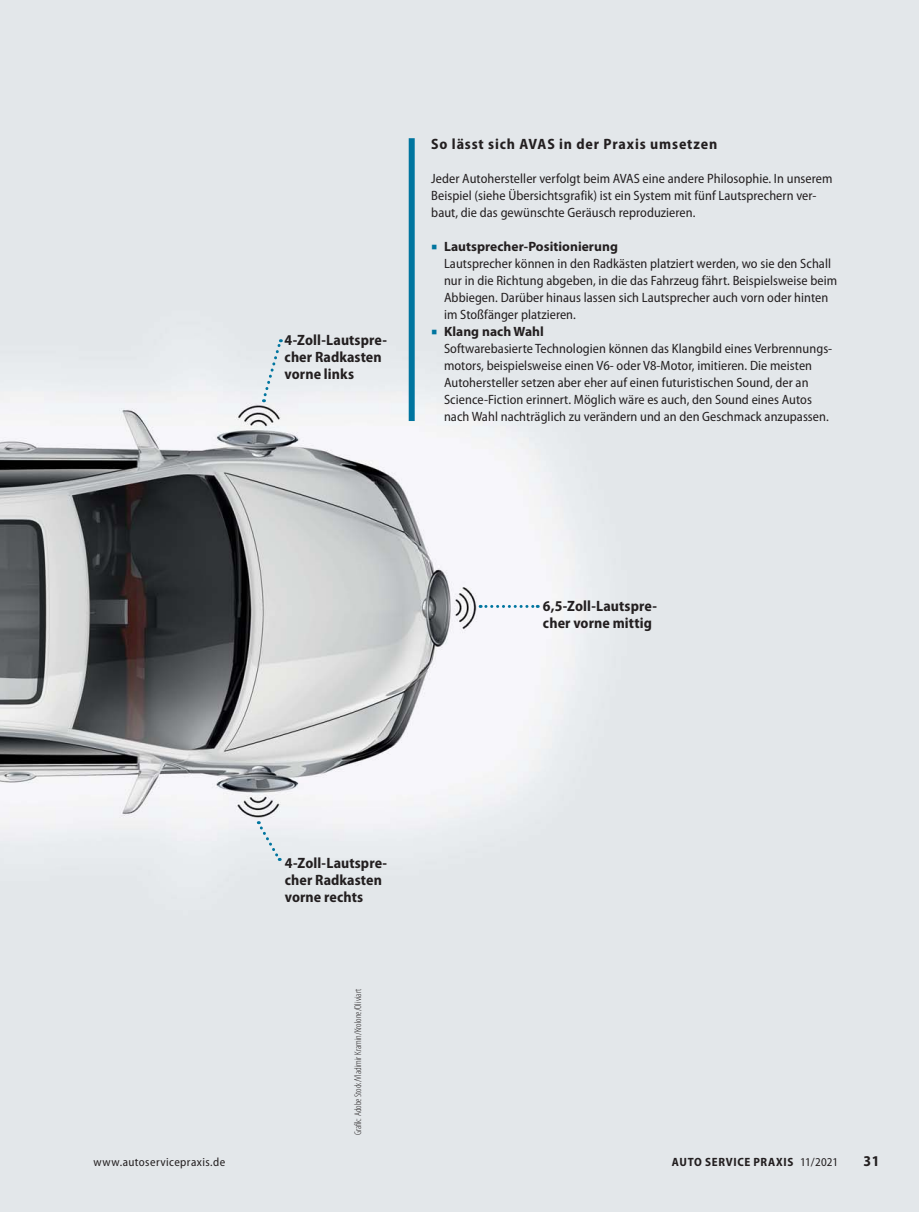
<style>
.page{position:relative;width:919px;height:1212px;background:#fff}
.page>*{position:absolute;margin:0;border:0;box-sizing:border-box;transform-origin:0 0}
.t1{font:700 semi-condensed 15px/17.2px "Myriad Pro";letter-spacing:.005em;color:#231f20}
.t2{font:700 semi-condensed 15px "Myriad Pro";letter-spacing:.055em;color:#231f20}
.t3{font:semi-condensed 13.5px/17px "Myriad Pro";letter-spacing:.005em;color:#231f20}
.t4{font:semi-condensed 12px "Myriad Pro";letter-spacing:.035em;color:#231f20}
.t5{font:700 semi-condensed 12px "Myriad Pro";letter-spacing:.055em;color:#231f20}
.t6{font:300 condensed 9.75px "Myriad Pro";color:#231f20}
.s1{font-family:"Minion Pro";font-stretch:normal;font-size:15.75px;color:#00759f}
.s2{font-weight:700;font-stretch:normal}
.s3{font-weight:400}
</style>
<div class="page">
<img style="left:0;top:0;width:918px;height:1212px">
<div style="left:408px;top:138px;width:6px;height:283px;background:#00759f"></div>
<svg style="left:480px;top:605px;width:58px;height:3px"></svg>
<svg style="left:257px;top:821px;width:25px;height:40px"></svg>
<svg style="left:261px;top:339px;width:22px;height:63px"></svg>
<p class="t1" style="left:284px;top:333px;width:104px">4-Zoll-Lautspre&shy;cher Radkasten vorne links</p>
<p class="t2" style="left:431px;top:138px;width:287px">So lässt sich AVAS in der Praxis umsetzen</p>
<p class="t3" style="left:431px;top:171px;width:402px">Jeder Autohersteller verfolgt beim AVAS eine andere Philosophie. In unserem<br>Beispiel (siehe Übersichtsgrafik) ist ein System mit fünf Lautsprechern ver&shy;baut, die das gewünschte Geräusch reproduzieren.</p>
<p class="t3" style="left:444px;top:239px;width:394px;text-indent:-13px"><span class="s1">■</span> <span class="s2">Lautsprecher-Positionierung<br></span>Lautsprecher können in den Radkästen platziert werden, wo sie den Schall nur in die Richtung abgeben, in die das Fahrzeug fährt. Beispielsweise beim Abbiegen. Darüber hinaus lassen sich Lautsprecher auch vorn oder hinten im Stoßfänger platzieren.</p>
<p class="t3" style="left:444px;top:324px;width:390px;text-indent:-13px"><span class="s1">■</span> <span class="s2">Klang nach Wahl<br></span>Softwarebasierte Technologien können das Klangbild eines Verbrennungs&shy;motors, beispielsweise einen V6- oder V8-Motor, imitieren. Die meisten Autohersteller setzen aber eher auf einen futuristischen Sound, der an Science-Fiction erinnert. Möglich wäre es auch, den Sound eines Autos nach Wahl nachträglich zu verändern und an den Geschmack anzupassen.</p>
<p class="t1" style="left:543px;top:598px;width:115px">6,5-Zoll-Lautspre&shy;cher vorne mittig</p>
<p class="t1" style="left:285px;top:855px;width:104px">4-Zoll-Lautspre&shy;cher Radkasten vorne rechts</p>
<p class="t6" style="left:352px;top:1135px;width:148px;rotate:-90deg">Grafik: Adobe Stock/Vladimir Kramin/Krolone/Oliviart</p>
<p class="t4" style="left:94px;top:1157px;width:133px">www.autoservicepraxis.de</p>
<p class="t5" style="left:672px;top:1157px;width:168px">AUTO SERVICE PRAXIS <span class="s3">11/2021</span></p>
<p class="t1" style="left:863px;top:1154px;width:17px">31</p>
</div>
